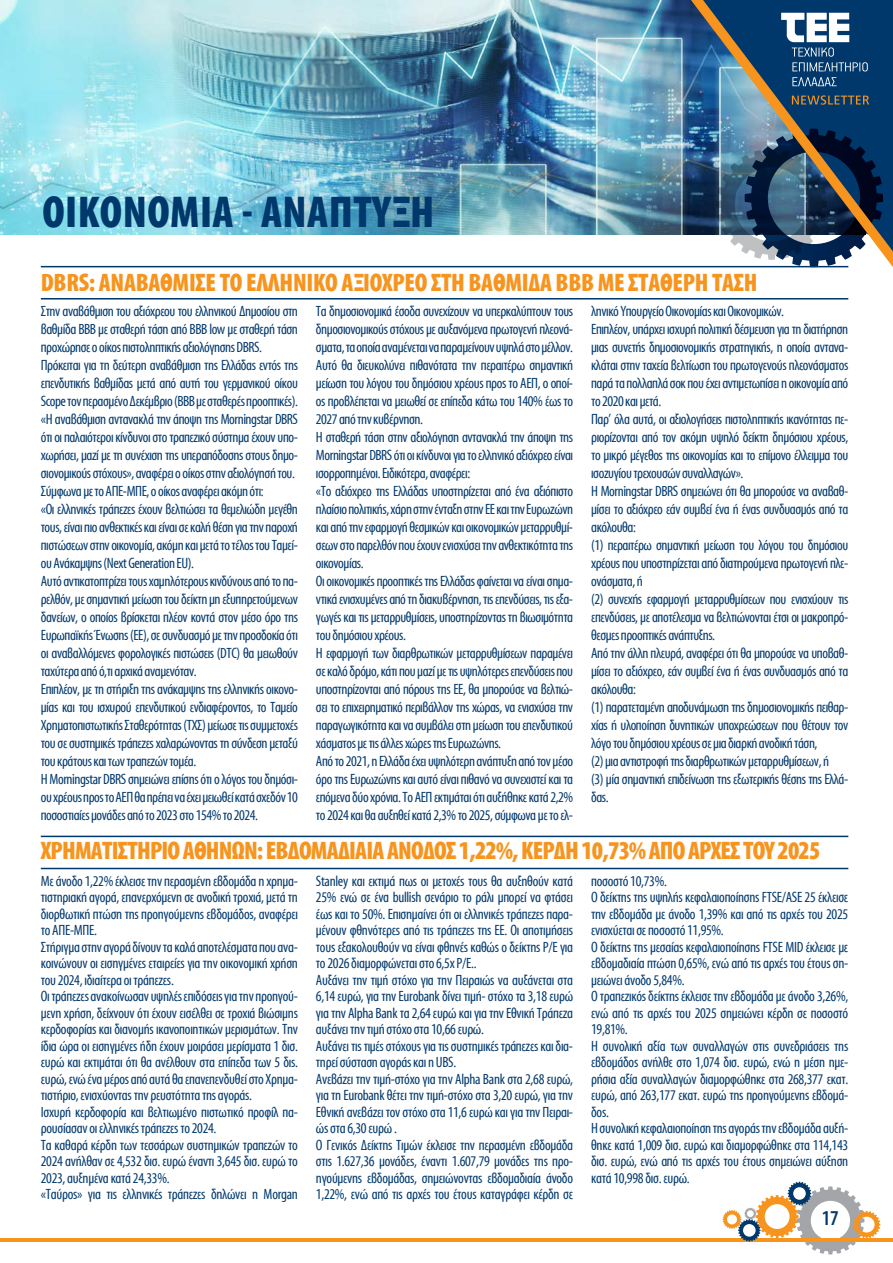
<style>
.page{position:relative;width:893px;height:1263px;background:#fff}
.page>*{position:absolute;margin:0;border:0;box-sizing:border-box;transform-origin:0 0}
.t1{font:700 45px "Myriad Condensed Greek";letter-spacing:.01em;color:#00386c}
.t2{font:700 25.5px "Myriad Condensed Greek";letter-spacing:-.03em;color:#f7941e}
.t3{font:700 25.5px "Myriad Condensed Greek";letter-spacing:-.01em;color:#f7941e}
.t4{font:500 21px "Myriad Condensed Greek";color:#00386c}
.t5{font:15px/18px "Myriad Condensed Greek";letter-spacing:-.03em;color:#00386c}
</style>
<div class="page">
<hr style="left:0;top:1238px;width:893px;height:3px;background:#f7941e">
<svg style="left:723px;top:1182px;width:157px;height:72px"></svg>
<img style="left:0;top:0;width:691px;height:234px">
<img style="left:691px;top:0;width:202px;height:267px">
<svg style="left:792px;top:95px;width:77px;height:10px"></svg>
<svg style="left:781px;top:13px;width:87px;height:58px"></svg>
<svg style="left:792px;top:77px;width:45px;height:9px"></svg>
<hr style="left:41px;top:298px;width:807px;height:1px;background:#00386c">
<hr style="left:41px;top:868px;width:807px;height:1px;background:#00386c">
<hr style="left:41px;top:266px;width:807px;height:1px;background:#00386c">
<hr style="left:41px;top:836px;width:807px;height:1px;background:#00386c">
<h1 class="t1" style="left:43px;top:189px;width:393px">ΟΙΚΟΝΟΜΙΑ - ΑΝΑΠΤΥΞΗ</h1>
<h2 class="t3" style="left:41px;top:270px;width:718px">DBRS: ΑΝΑΒΑΘΜΙΣΕ ΤΟ ΕΛΛΗΝΙΚΟ ΑΞΙΟΧΡΕΟ ΣΤΗ ΒΑΘΜΙΔΑ BBB ΜΕ ΣΤΑΘΕΡΗ ΤΑΣΗ</h2>
<p class="t5" style="left:41px;top:303px;width:259px">Στην αναβάθμιση του αξιόχρεου του ελληνικού Δημοσίου στη βαθμίδα BBB με σταθερή τάση από BBB low με σταθερή τάση προχώρησε ο οίκος πιστοληπτικής αξιολόγησης DBRS.<br>Πρόκειται για τη δεύτερη αναβάθμιση της Ελλάδας εντός της επενδυτικής βαθμίδας μετά από αυτή του γερμανικού οίκου Scope τον περασμένο Δεκέμβριο (BBB με σταθερές προοπτικές). «Η αναβάθμιση αντανακλά την άποψη της Morningstar DBRS ότι οι παλαιότεροι κίνδυνοι στο τραπεζικό σύστημα έχουν υπο&shy;χωρήσει, μαζί με τη συνέχιση της υπεραπόδοσης στους δημο&shy;σιονομικούς στόχους», αναφέρει ο οίκος στην αξιολόγησή του.<br>Σύμφωνα με το ΑΠΕ-ΜΠΕ, ο οίκος αναφέρει ακόμη ότι:<br>«Οι ελληνικές τράπεζες έχουν βελτιώσει τα θεμελιώδη μεγέθη τους, είναι πιο ανθεκτικές και είναι σε καλή θέση για την παροχή πιστώσεων στην οικονομία, ακόμη και μετά το τέλος του Ταμεί&shy;ου Ανάκαμψης (Next Generation EU).<br>Αυτό αντικατοπτρίζει τους χαμηλότερους κινδύνους από το πα&shy;ρελθόν, με σημαντική μείωση του δείκτη μη εξυπηρετούμενων δανείων, ο οποίος βρίσκεται πλέον κοντά στον μέσο όρο της Ευρωπαϊκής Ένωσης (ΕΕ), σε συνδυασμό με την προσδοκία ότι οι αναβαλλόμενες φορολογικές πιστώσεις (DTC) θα μειωθούν ταχύτερα από ό,τι αρχικά αναμενόταν.<br>Επιπλέον, με τη στήριξη της ανάκαμψης της ελληνικής οικονο&shy;μίας και του ισχυρού επενδυτικού ενδιαφέροντος, το Ταμείο Χρηματοπιστωτικής Σταθερότητας (ΤΧΣ) μείωσε τις συμμετοχές του σε συστημικές τράπεζες χαλαρώνοντας τη σύνδεση μεταξύ του κράτους και των τραπεζών τομέα.<br>Η Morningstar DBRS σημειώνει επίσης ότι ο λόγος του δημόσι&shy;ου χρέους προς το ΑΕΠ θα πρέπει να έχει μειωθεί κατά σχεδόν 10 ποσοστιαίες μονάδες από το 2023 στο 154% το 2024.</p>
<p class="t5" style="left:316px;top:303px;width:259px">Τα δημοσιονομικά έσοδα συνεχίζουν να υπερκαλύπτουν τους δημοσιονομικούς στόχους με αυξανόμενα πρωτογενή πλεονά&shy;σματα, τα οποία αναμένεται να παραμείνουν υψηλά στο μέλλον.<br>Αυτό θα διευκολύνει πιθανότατα την περαιτέρω σημαντική μείωση του λόγου του δημόσιου χρέους προς το ΑΕΠ, ο οποί&shy;ος προβλέπεται να μειωθεί σε επίπεδα κάτω του 140% έως το 2027 από την κυβέρνηση.<br>Η σταθερή τάση στην αξιολόγηση αντανακλά την άποψη της Morningstar DBRS ότι οι κίνδυνοι για το ελληνικό αξιόχρεο είναι ισορροπημένοι. Ειδικότερα, αναφέρει:<br>«Το αξιόχρεο της Ελλάδας υποστηρίζεται από ένα αξιόπιστο πλαίσιο πολιτικής, χάρη στην ένταξη στην ΕΕ και την Ευρωζώνη και από την εφαρμογή θεσμικών και οικονομικών μεταρρυθμί&shy;σεων στο παρελθόν που έχουν ενισχύσει την ανθεκτικότητα της οικονομίας.<br>Οι οικονομικές προοπτικές της Ελλάδας φαίνεται να είναι σημα&shy;ντικά ενισχυμένες από τη διακυβέρνηση, τις επενδύσεις, τις εξα&shy;γωγές και τις μεταρρυθμίσεις, υποστηρίζοντας τη βιωσιμότητα του δημόσιου χρέους.<br>Η εφαρμογή των διαρθρωτικών μεταρρυθμίσεων παραμένει σε καλό δρόμο, κάτι που μαζί με τις υψηλότερες επενδύσεις που υποστηρίζονται από πόρους της ΕΕ, θα μπορούσε να βελτιώ&shy;σει το επιχειρηματικό περιβάλλον της χώρας, να ενισχύσει την παραγωγικότητα και να συμβάλει στη μείωση του επενδυτικού χάσματος με τις άλλες χώρες της Ευρωζώνης.<br>Από το 2021, η Ελλάδα έχει υψηλότερη ανάπτυξη από τον μέσο όρο της Ευρωζώνης και αυτό είναι πιθανό να συνεχιστεί και τα επόμενα δύο χρόνια. Το ΑΕΠ εκτιμάται ότι αυξήθηκε κατά 2,2% το 2024 και θα αυξηθεί κατά 2,3% το 2025, σύμφωνα με το ελ-</p>
<p class="t5" style="left:591px;top:303px;width:259px">ληνικό Υπουργείο Οικονομίας και Οικονομικών.<br>Επιπλέον, υπάρχει ισχυρή πολιτική δέσμευση για τη διατήρηση μιας συνετής δημοσιονομικής στρατηγικής, η οποία αντανα&shy;κλάται στην ταχεία βελτίωση του πρωτογενούς πλεονάσματος παρά τα πολλαπλά σοκ που έχει αντιμετωπίσει η οικονομία από το 2020 και μετά.<br>Παρ’ όλα αυτά, οι αξιολογήσεις πιστοληπτικής ικανότητας πε&shy;ριορίζονται από τον ακόμη υψηλό δείκτη δημόσιου χρέους, το μικρό μέγεθος της οικονομίας και το επίμονο έλλειμμα του ισοζυγίου τρεχουσών συναλλαγών».<br>Η Morningstar DBRS σημειώνει ότι θα μπορούσε να αναβαθ&shy;μίσει το αξιόχρεο εάν συμβεί ένα ή ένας συνδυασμός από τα ακόλουθα:<br>(1) περαιτέρω σημαντική μείωση του λόγου του δημόσιου χρέους που υποστηρίζεται από διατηρούμενα πρωτογενή πλε&shy;ονάσματα, ή<br>(2) συνεχής εφαρμογή μεταρρυθμίσεων που ενισχύουν τις επενδύσεις, με αποτέλεσμα να βελτιώνονται έτσι οι μακροπρό&shy;θεσμες προοπτικές ανάπτυξης.<br>Από την άλλη πλευρά, αναφέρει ότι θα μπορούσε να υποβαθ&shy;μίσει το αξιόχρεο, εάν συμβεί ένα ή ένας συνδυασμός από τα ακόλουθα:<br>(1) παρατεταμένη αποδυνάμωση της δημοσιονομικής πειθαρ&shy;χίας ή υλοποίηση δυνητικών υποχρεώσεων που θέτουν τον λόγο του δημόσιου χρέους σε μια διαρκή ανοδική τάση,<br>(2) μια αντιστροφή της διαρθρωτικών μεταρρυθμίσεων, ή<br>(3) μία σημαντική επιδείνωση της εξωτερικής θέσης της Ελλά&shy;δας.</p>
<h2 class="t2" style="left:41px;top:838px;width:781px">ΧΡΗΜΑΤΙΣΤΗΡΙΟ ΑΘΗΝΩΝ: ΕΒΔΟΜΑΔΙΑΙΑ ΑΝΟΔΟΣ 1,22%, ΚΕΡΔΗ 10,73% ΑΠΟ ΑΡΧΕΣ ΤΟΥ 2025</h2>
<p class="t5" style="left:41px;top:873px;width:259px;line-height:16.5px">Με άνοδο 1,22% έκλεισε την περασμένη εβδομάδα η χρημα&shy;τιστηριακή αγορά, επανερχόμενη σε ανοδική τροχιά, μετά τη διορθωτική πτώση της προηγούμενης εβδομάδος, αναφέρει το ΑΠΕ-ΜΠΕ.<br>Στήριγμα στην αγορά δίνουν τα καλά αποτελέσματα που ανα&shy;κοινώνουν οι εισηγμένες εταιρείες για την οικονομική χρήση του 2024, ιδιαίτερα οι τράπεζες.<br>Οι τράπεζες ανακοίνωσαν υψηλές επιδόσεις για την προηγού&shy;μενη χρήση, δείχνουν ότι έχουν εισέλθει σε τροχιά βιώσιμης κερδοφορίας και διανομής ικανοποιητικών μερισμάτων. Την ίδια ώρα οι εισηγμένες ήδη έχουν μοιράσει μερίσματα 1 δισ. ευρώ και εκτιμάται ότι θα ανέλθουν στα επίπεδα των 5 δις. ευρώ, ενώ ένα μέρος από αυτά θα επανεπενδυθεί στο Χρημα&shy;τιστήριο, ενισχύοντας την ρευστότητα της αγοράς.<br>Ισχυρή κερδοφορία και βελτιωμένο πιστωτικό προφίλ πα&shy;ρουσίασαν οι ελληνικές τράπεζες το 2024.<br>Τα καθαρά κέρδη των τεσσάρων συστημικών τραπεζών το 2024 ανήλθαν σε 4,532 δισ. ευρώ έναντι 3,645 δισ. ευρώ το 2023, αυξημένα κατά 24,33%.<br>«Ταύρος» για τις ελληνικές τράπεζες δηλώνει η Morgan</p>
<p class="t5" style="left:316px;top:873px;width:259px;line-height:16.5px">Stanley και εκτιμά πως οι μετοχές τους θα αυξηθούν κατά 25% ενώ σε ένα bullish σενάριο το ράλι μπορεί να φτάσει έως και το 50%. Επισημαίνει ότι οι ελληνικές τράπεζες παρα&shy;μένουν φθηνότερες από τις τράπεζες της ΕΕ. Οι αποτιμήσεις τους εξακολουθούν να είναι φθηνές καθώς ο δείκτης P/E για το 2026 διαμορφώνεται στο 6,5x P/E..<br>Αυξάνει την τιμή στόχο για την Πειραιώς να αυξάνεται στα 6,14 ευρώ, για την Eurobank δίνει τιμή- στόχο τα 3,18 ευρώ για την Alpha Bank τα 2,64 ευρώ και για την Εθνική Τράπεζα αυξάνει την τιμή στόχο στα 10,66 ευρώ.<br>Αυξάνει τις τιμές στόχους για τις συστημικές τράπεζες και δια&shy;τηρεί σύσταση αγοράς και η UBS.<br>Ανεβάζει την τιμή-στόχο για την Alpha Bank στα 2,68 ευρώ, για τη Eurobank θέτει την τιμή-στόχο στα 3,20 ευρώ, για την Εθνική ανεβάζει τον στόχο στα 11,6 ευρώ και για την Πειραι&shy;ώς στα 6,30 ευρώ .<br>O Γενικός Δείκτης Τιμών έκλεισε την περασμένη εβδομάδα στις 1.627,36 μονάδες, έναντι 1.607,79 μονάδες της προ&shy;ηγούμενης εβδομάδας, σημειώνοντας εβδομαδιαία άνοδο 1,22%, ενώ από τις αρχές του έτους καταγράφει κέρδη σε</p>
<p class="t5" style="left:591px;top:873px;width:259px;line-height:16.5px">ποσοστό 10,73%.<br>Ο δείκτης της υψηλής κεφαλαιοποίησης FTSE/ASE 25 έκλεισε την εβδομάδα με άνοδο 1,39% και από τις αρχές του 2025 ενισχύεται σε ποσοστό 11,95%.<br>Ο δείκτης της μεσαίας κεφαλαιοποίησης FTSE MID έκλεισε με εβδομαδιαία πτώση 0,65%, ενώ από τις αρχές του έτους ση&shy;μειώνει άνοδο 5,84%.<br>Ο τραπεζικός δείκτης έκλεισε την εβδομάδα με άνοδο 3,26%, ενώ από τις αρχές του 2025 σημειώνει κέρδη σε ποσοστό 19,81%.<br>Η συνολική αξία των συναλλαγών στις συνεδριάσεις της εβδομάδος ανήλθε στο 1,074 δισ. ευρώ, ενώ η μέση ημε&shy;ρήσια αξία συναλλαγών διαμορφώθηκε στα 268,377 εκατ. ευρώ, από 263,177 εκατ. ευρώ της προηγούμενης εβδομά&shy;δος.<br>Η συνολική κεφαλαιοποίηση της αγοράς την εβδομάδα αυξή&shy;θηκε κατά 1,009 δισ. ευρώ και διαμορφώθηκε στα 114,143 δισ. ευρώ, ενώ από τις αρχές του έτους σημειώνει αύξηση κατά 10,998 δισ. ευρώ.</p>
<h3 class="t4" style="left:822px;top:1208px;width:19px">17</h3>
</div>
